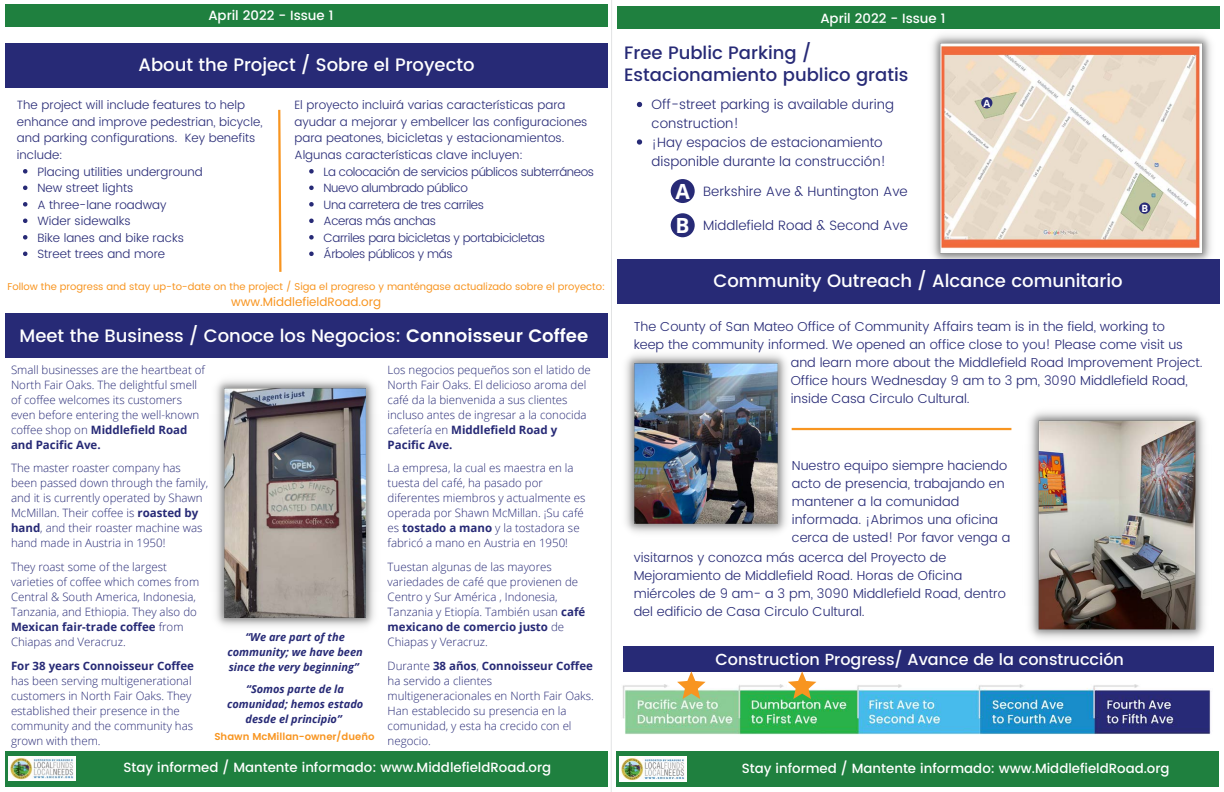
<style>
.page{position:relative;width:1224px;height:792px;background:#fff}
.page>*{position:absolute;margin:0;border:0;box-sizing:border-box;transform-origin:0 0}
.t1{font:700 20.9px "Open Sans";color:#fff}
.t2{font:500 18px "Poppins";color:#fff}
.t3{font:500 18px "Poppins";color:#272a76}
.t4{font:500 16px "Poppins";color:#fff}
.t5{font:300 13.5px/18.8px "Poppins";color:#272a76}
.t6{font:500 13.3px "Poppins";color:#fff}
.t7{font:300 13px/18px "Poppins";color:#272a76}
.t8{font:300 12px/16.5px "Poppins";color:#272a76}
.t9{font:300 12px "Poppins";letter-spacing:-.03em;color:#272a76}
.t10{font:12px "Poppins";color:#f89520}
.t11{font:300 11.5px/15px "Open Sans";color:#272a76}
.t12{font:italic 700 11px/15px "Open Sans";color:#272a76;text-align:center}
.t13{font:10px "Poppins";color:#f89520}
.t14{font:600 10px "Poppins";color:#f89520}
.t15{font:700 10px "Open Sans";color:#fff}
.s1{font-weight:600}
.s2{font-weight:700}
</style>
<div class="page">
<svg style="left:611px;top:0;width:1px;height:792px"></svg>
<div style="left:5px;top:4px;width:603px;height:23px;background:#1f803f"></div>
<div style="left:5px;top:751px;width:603px;height:35px;background:#1f803f"></div>
<img style="left:8px;top:756px;width:67px;height:25px">
<div style="left:617px;top:7px;width:603px;height:22px;background:#1f803f"></div>
<div style="left:616px;top:752px;width:604px;height:35px;background:#1f803f"></div>
<img style="left:620px;top:757px;width:67px;height:24px">
<img style="left:932px;top:35px;width:279px;height:224px">
<div style="left:981px;top:97px;width:11px;height:11px;background:#272a76;border-radius:50%"></div>
<div style="left:1139px;top:202px;width:11px;height:12px;background:#272a76;border-radius:50%"></div>
<div style="left:671px;top:179px;width:24px;height:24px;background:#272a76;border-radius:50%"></div>
<div style="left:671px;top:213px;width:24px;height:24px;background:#272a76;border-radius:50%"></div>
<div style="left:617px;top:259px;width:603px;height:44px;background:#272a76"></div>
<hr style="left:792px;top:428px;width:219px;height:2px;background:#f89520">
<div style="left:5px;top:43px;width:603px;height:44px;background:#272a76"></div>
<img style="left:216px;top:379px;width:159px;height:248px">
<div style="left:5px;top:313px;width:603px;height:44px;background:#272a76"></div>
<div style="left:623px;top:646px;width:591px;height:25px;background:#272a76"></div>
<img style="left:1029px;top:411px;width:176px;height:228px">
<svg style="left:278px;top:109px;width:4px;height:163px"></svg>
<img style="left:623px;top:684px;width:588px;height:51px">
<svg style="left:788px;top:671px;width:28px;height:28px"></svg>
<img style="left:625px;top:354px;width:167px;height:179px">
<svg style="left:637px;top:102px;width:5px;height:5px"></svg>
<svg style="left:637px;top:139px;width:5px;height:6px"></svg>
<svg style="left:23px;top:169px;width:4px;height:5px"></svg>
<svg style="left:23px;top:186px;width:4px;height:4px"></svg>
<svg style="left:23px;top:202px;width:4px;height:5px"></svg>
<svg style="left:23px;top:219px;width:4px;height:4px"></svg>
<svg style="left:23px;top:235px;width:4px;height:5px"></svg>
<svg style="left:23px;top:252px;width:4px;height:4px"></svg>
<svg style="left:309px;top:169px;width:5px;height:5px"></svg>
<svg style="left:309px;top:186px;width:5px;height:4px"></svg>
<svg style="left:309px;top:202px;width:5px;height:5px"></svg>
<svg style="left:309px;top:219px;width:5px;height:4px"></svg>
<svg style="left:309px;top:235px;width:5px;height:5px"></svg>
<svg style="left:309px;top:252px;width:5px;height:4px"></svg>
<svg style="left:677px;top:671px;width:29px;height:28px"></svg>
<p class="t6" style="left:208px;top:8px;width:127px">April 2022 - Issue 1</p>
<p class="t2" style="left:138px;top:54px;width:338px">About the Project / Sobre el Proyecto</p>
<p class="t8" style="left:17px;top:97px;width:247px">The project will include features to help enhance and improve pedestrian, bicycle, and parking configurations. Key benefits include:</p>
<p class="t8" style="left:294px;top:97px;width:295px">El proyecto incluirá varias características para ayudar a mejorar y embellcer las configuraciones para peatones, bicicletas y estacionamientos.<br>Algunas características clave incluyen:</p>
<p class="t9" style="left:324px;top:165px;width:272px">La colocación de servicios públicos subterráneos</p>
<p class="t9" style="left:324px;top:181px;width:146px">Nuevo alumbrado público</p>
<p class="t9" style="left:324px;top:198px;width:162px">Una carretera de tres carriles</p>
<p class="t9" style="left:324px;top:214px;width:114px">Aceras más anchas</p>
<p class="t9" style="left:324px;top:231px;width:223px">Carriles para bicicletas y portabicicletas</p>
<p class="t9" style="left:324px;top:247px;width:131px">Árboles públicos y más</p>
<p class="t13" style="left:7px;top:281px;width:599px">Follow the progress and stay up-to-date on the project / Siga el progreso y manténgase actualizado sobre el proyecto:</p>
<p class="t10" style="left:231px;top:295px;width:152px">www.MiddlefieldRoad.org</p>
<p class="t8" style="left:37px;top:163px;width:167px">Placing utilities underground</p>
<p class="t8" style="left:37px;top:180px;width:98px">New street lights</p>
<p class="t8" style="left:37px;top:196px;width:131px">A three-lane roadway</p>
<p class="t8" style="left:37px;top:213px;width:95px">Wider sidewalks</p>
<p class="t8" style="left:37px;top:229px;width:148px">Bike lanes and bike racks</p>
<p class="t8" style="left:37px;top:246px;width:129px">Street trees and more</p>
<p class="t2" style="left:20px;top:325px;width:570px">Meet the Business / Conoce los Negocios: <span class="s1">Connoisseur Coffee</span></p>
<p class="t11" style="left:11px;top:362px;width:195px">Small businesses are the heartbeat of<br>North Fair Oaks. The delightful smell of coffee welcomes its customers even before entering the well-known coffee shop on <span class="s2">Middlefield Road and Pacific Ave.</span></p>
<p class="t11" style="left:11px;top:460px;width:199px">The master roaster company has been passed down through the family, and it is currently operated by Shawn McMillan. Their coffee is <span class="s2">roasted by hand</span>, and their roaster machine was hand made in Austria in 1950!</p>
<p class="t11" style="left:11px;top:559px;width:190px">They roast some of the largest varieties of coffee which comes from<br>Central &amp; South America, Indonesia,<br>Tanzania, and Ethiopia. They also do<br><span class="s2">Mexican fair-trade coffee</span> from<br>Chiapas and Veracruz.</p>
<p class="t11" style="left:11px;top:658px;width:184px"><span class="s2">For 38 years Connoisseur Coffee </span>has been serving multigenerational customers in North Fair Oaks. They established their presence in the community and the community has grown with them.</p>
<p class="t12" style="left:228px;top:630px;width:137px">“We are part of the community; we have been since the very beginning”</p>
<p class="t12" style="left:227px;top:681px;width:138px">“Somos parte de la comunidad; hemos estado desde el principio”</p>
<p class="t14" style="left:214px;top:731px;width:162px">Shawn McMillan-owner/dueño</p>
<p class="t11" style="left:388px;top:362px;width:205px">Los negocios pequeños son el latido de<br>North Fair Oaks. El delicioso aroma del café da la bienvenida a sus clientes incluso antes de ingresar a la conocida cafetería en <span class="s2">Middlefield Road y<br>Pacific Ave.</span></p>
<p class="t11" style="left:388px;top:460px;width:199px">La empresa, la cual es maestra en la tuesta del café, ha pasado por diferentes miembros y actualmente es operada por Shawn McMillan. ¡Su café es <span class="s2">tostado a mano</span> y la tostadora se fabricó a mano en Austria en 1950!</p>
<p class="t11" style="left:388px;top:559px;width:199px">Tuestan algunas de las mayores variedades de café que provienen de<br>Centro y Sur América , Indonesia,<br>Tanzania y Etiopía. También usan <span class="s2">café mexicano de comercio justo</span> de<br>Chiapas y Veracruz.</p>
<p class="t11" style="left:388px;top:658px;width:208px">Durante <span class="s2">38 años</span>, <span class="s2">Connoisseur Coffee </span>ha servido a clientes multigeneracionales en North Fair Oaks.<br>Han establecido su presencia en la comunidad, y esta ha crecido con el negocio.</p>
<p class="t6" style="left:123px;top:760px;width:429px">Stay informed / Mantente informado: www.MiddlefieldRoad.org</p>
<p class="t6" style="left:820px;top:10px;width:127px">April 2022 - Issue 1</p>
<p class="t3" style="left:624px;top:42px;width:189px">Free Public Parking /</p>
<p class="t3" style="left:624px;top:65px;width:286px">Estacionamiento publico gratis</p>
<p class="t5" style="left:652px;top:95px;width:244px">Off-street parking is available during construction!</p>
<p class="t5" style="left:652px;top:133px;width:236px">¡Hay espacios de estacionamiento disponible durante la construcción!</p>
<p class="t1" style="left:675px;top:177px;width:16px">A</p>
<p class="t5" style="left:703px;top:182px;width:206px">Berkshire Ave &amp; Huntington Ave</p>
<p class="t15" style="left:983px;top:96px;width:8px">A</p>
<p class="t1" style="left:676px;top:211px;width:16px">B</p>
<p class="t5" style="left:703px;top:216px;width:206px">Middlefield Road &amp; Second Ave</p>
<p class="t2" style="left:714px;top:271px;width:411px">Community Outreach / Alcance comunitario</p>
<p class="t15" style="left:1141px;top:201px;width:8px">B</p>
<p class="t7" style="left:634px;top:318px;width:551px">The County of San Mateo Office of Community Affairs team is in the field, working to keep the community informed. We opened an office close to you! Please come visit us</p>
<p class="t7" style="left:791px;top:353px;width:413px">and learn more about the Middlefield Road Improvement Project.<br>Office hours Wednesday 9 am to 3 pm, 3090 Middlefield Road, inside Casa Circulo Cultural.</p>
<p class="t7" style="left:792px;top:457px;width:220px">Nuestro equipo siempre haciendo acto de presencia, trabajando en mantener a la comunidad informada. ¡Abrimos una oficina cerca de usted! Por favor venga a</p>
<p class="t7" style="left:634px;top:549px;width:374px">visitarnos y conozca más acerca del Proyecto de Mejoramiento de Middlefield Road. Horas de Oficina miércoles de 9 am- a 3 pm, 3090 Middlefield Road, dentro del edificio de Casa Circulo Cultural.</p>
<p class="t4" style="left:716px;top:650px;width:410px">Construction Progress/ Avance de la construcción</p>
<p class="t6" style="left:742px;top:761px;width:429px">Stay informed / Mantente informado: www.MiddlefieldRoad.org</p>
</div>
